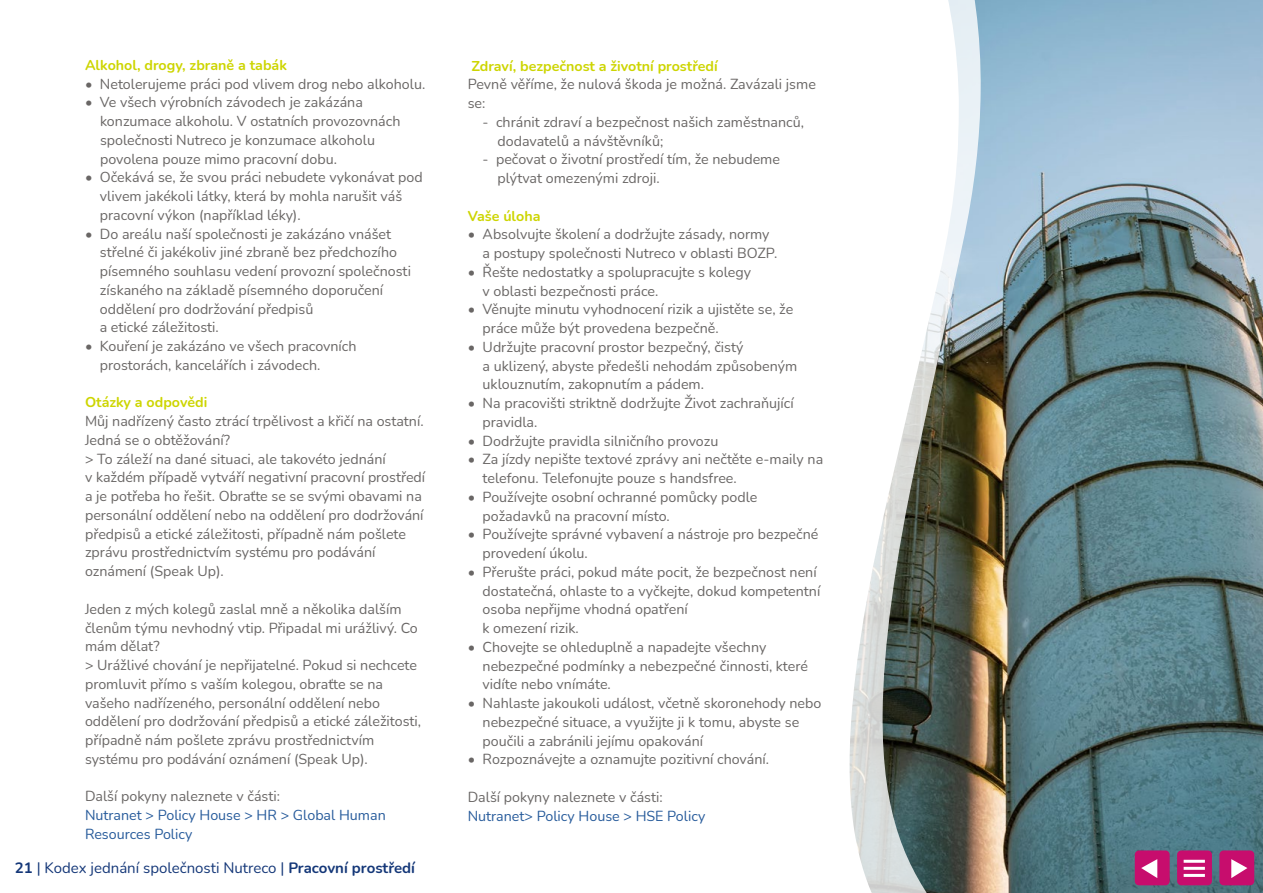
<style>
.page{position:relative;width:1263px;height:893px;background:#fff}
.page>*{position:absolute;margin:0;border:0;box-sizing:border-box;transform-origin:0 0}
.t1{font:15px "Nunito";color:#143778}
.t2{font:14.25px/18.8px "Nunito";color:#696665}
.t3{font:700 14.25px "Nunito";color:#cdd500}
.t4{font:14.25px/18.8px "Nunito";color:#275b9b}
.s1{font-weight:700}
</style>
<div class="page">
<img style="left:983px;top:0;width:280px;height:893px">
<svg style="left:960px;top:0;width:23px;height:893px;background:#898578"></svg>
<svg style="left:849px;top:0;width:111px;height:893px"></svg>
<svg style="left:1134px;top:850px;width:36px;height:36px"></svg>
<svg style="left:1219px;top:850px;width:36px;height:36px"></svg>
<svg style="left:1176px;top:850px;width:36px;height:36px"></svg>
<p class="t3" style="left:85px;top:55px;width:203px">Alkohol, drogy, zbraně a tabák</p>
<p class="t2" style="left:85px;top:74px;width:342px">• Netolerujeme práci pod vlivem drog nebo alkoholu.</p>
<p class="t2" style="left:100px;top:93px;width:302px;text-indent:-15px">• Ve všech výrobních závodech je zakázána konzumace alkoholu. V ostatních provozovnách společnosti Nutreco je konzumace alkoholu povolena pouze mimo pracovní dobu.</p>
<p class="t2" style="left:100px;top:168px;width:324px;text-indent:-15px">• Očekává se, že svou práci nebudete vykonávat pod vlivem jakékoli látky, která by mohla narušit váš pracovní výkon (například léky).</p>
<p class="t2" style="left:100px;top:224px;width:313px;text-indent:-15px">• Do areálu naší společnosti je zakázáno vnášet střelné či jakékoliv jiné zbraně bez předchozího písemného souhlasu vedení provozní společnosti získaného na základě písemného doporučení oddělení pro dodržování předpisů<br>a etické záležitosti.</p>
<p class="t2" style="left:100px;top:336px;width:258px;text-indent:-15px">• Kouření je zakázáno ve všech pracovních prostorách, kancelářích i závodech.</p>
<p class="t3" style="left:85px;top:392px;width:124px">Otázky a odpovědi</p>
<p class="t2" style="left:85px;top:411px;width:342px">Můj nadřízený často ztrácí trpělivost a křičí na ostatní.<br>Jedná se o obtěžování?<br>&gt; To záleží na dané situaci, ale takovéto jednání<br>v každém případě vytváří negativní pracovní prostředí a je potřeba ho řešit. Obraťte se se svými obavami na personální oddělení nebo na oddělení pro dodržování předpisů a etické záležitosti, případně nám pošlete zprávu prostřednictvím systému pro podávání oznámení (Speak Up).</p>
<p class="t2" style="left:85px;top:599px;width:338px">Jeden z mých kolegů zaslal mně a několika dalším členům týmu nevhodný vtip. Připadal mi urážlivý. Co mám dělat?<br>&gt; Urážlivé chování je nepřijatelné. Pokud si nechcete promluvit přímo s vaším kolegou, obraťte se na vašeho nadřízeného, personální oddělení nebo oddělení pro dodržování předpisů a etické záležitosti, případně nám pošlete zprávu prostřednictvím systému pro podávání oznámení (Speak Up).</p>
<p class="t2" style="left:85px;top:786px;width:196px">Další pokyny naleznete v části:</p>
<p class="t4" style="left:85px;top:805px;width:302px">Nutranet &gt; Policy House &gt; HR &gt; Global Human<br>Resources Policy</p>
<p class="t1" style="left:15px;top:857px;width:402px"><span class="s1">21</span> | Kodex jednání společnosti Nutreco | <span class="s1">Pracovní prostředí</span></p>
<p class="t3" style="left:471px;top:56px;width:248px">Zdraví, bezpečnost a životní prostředí</p>
<p class="t2" style="left:468px;top:74px;width:350px">Pevně věříme, že nulová škoda je možná. Zavázali jsme se:</p>
<p class="t2" style="left:497px;top:112px;width:308px;text-indent:-15px">- chránit zdraví a bezpečnost našich zaměstnanců, dodavatelů a návštěvníků;</p>
<p class="t2" style="left:497px;top:149px;width:284px;text-indent:-15px">- pečovat o životní prostředí tím, že nebudeme plýtvat omezenými zdroji.</p>
<p class="t3" style="left:468px;top:206px;width:74px">Vaše úloha</p>
<p class="t2" style="left:482px;top:224px;width:297px;text-indent:-15px">• Absolvujte školení a dodržujte zásady, normy a postupy společnosti Nutreco v oblasti BOZP.</p>
<p class="t2" style="left:482px;top:262px;width:270px;text-indent:-15px">• Řešte nedostatky a spolupracujte s kolegy v oblasti bezpečnosti práce.</p>
<p class="t2" style="left:483px;top:299px;width:312px;text-indent:-15px">• Věnujte minutu vyhodnocení rizik a ujistěte se, že práce může být provedena bezpečně.</p>
<p class="t2" style="left:482px;top:337px;width:316px;text-indent:-15px">• Udržujte pracovní prostor bezpečný, čistý<br>a uklizený, abyste předešli nehodám způsobeným uklouznutím, zakopnutím a pádem.</p>
<p class="t2" style="left:483px;top:393px;width:313px;text-indent:-15px">• Na pracovišti striktně dodržujte Život zachraňující pravidla.</p>
<p class="t2" style="left:468px;top:431px;width:252px">• Dodržujte pravidla silničního provozu</p>
<p class="t2" style="left:483px;top:450px;width:342px;text-indent:-15px">• Za jízdy nepište textové zprávy ani nečtěte e-maily na telefonu. Telefonujte pouze s handsfree.</p>
<p class="t2" style="left:483px;top:487px;width:276px;text-indent:-15px">• Používejte osobní ochranné pomůcky podle požadavků na pracovní místo.</p>
<p class="t2" style="left:483px;top:525px;width:337px;text-indent:-15px">• Používejte správné vybavení a nástroje pro bezpečné provedení úkolu.</p>
<p class="t2" style="left:482px;top:562px;width:339px;text-indent:-15px">• Přerušte práci, pokud máte pocit, že bezpečnost není dostatečná, ohlaste to a vyčkejte, dokud kompetentní osoba nepřijme vhodná opatření<br>k omezení rizik.</p>
<p class="t2" style="left:483px;top:637px;width:327px;text-indent:-15px">• Chovejte se ohleduplně a napadejte všechny nebezpečné podmínky a nebezpečné činnosti, které vidíte nebo vnímáte.</p>
<p class="t2" style="left:483px;top:693px;width:340px;text-indent:-15px">• Nahlaste jakoukoli událost, včetně skoronehody nebo nebezpečné situace, a využijte ji k tomu, abyste se poučili a zabránili jejímu opakování</p>
<p class="t2" style="left:468px;top:750px;width:303px">• Rozpoznávejte a oznamujte pozitivní chování.</p>
<p class="t2" style="left:468px;top:787px;width:196px">Další pokyny naleznete v části:</p>
<p class="t4" style="left:468px;top:806px;width:239px">Nutranet&gt; Policy House &gt; HSE Policy</p>
</div>
